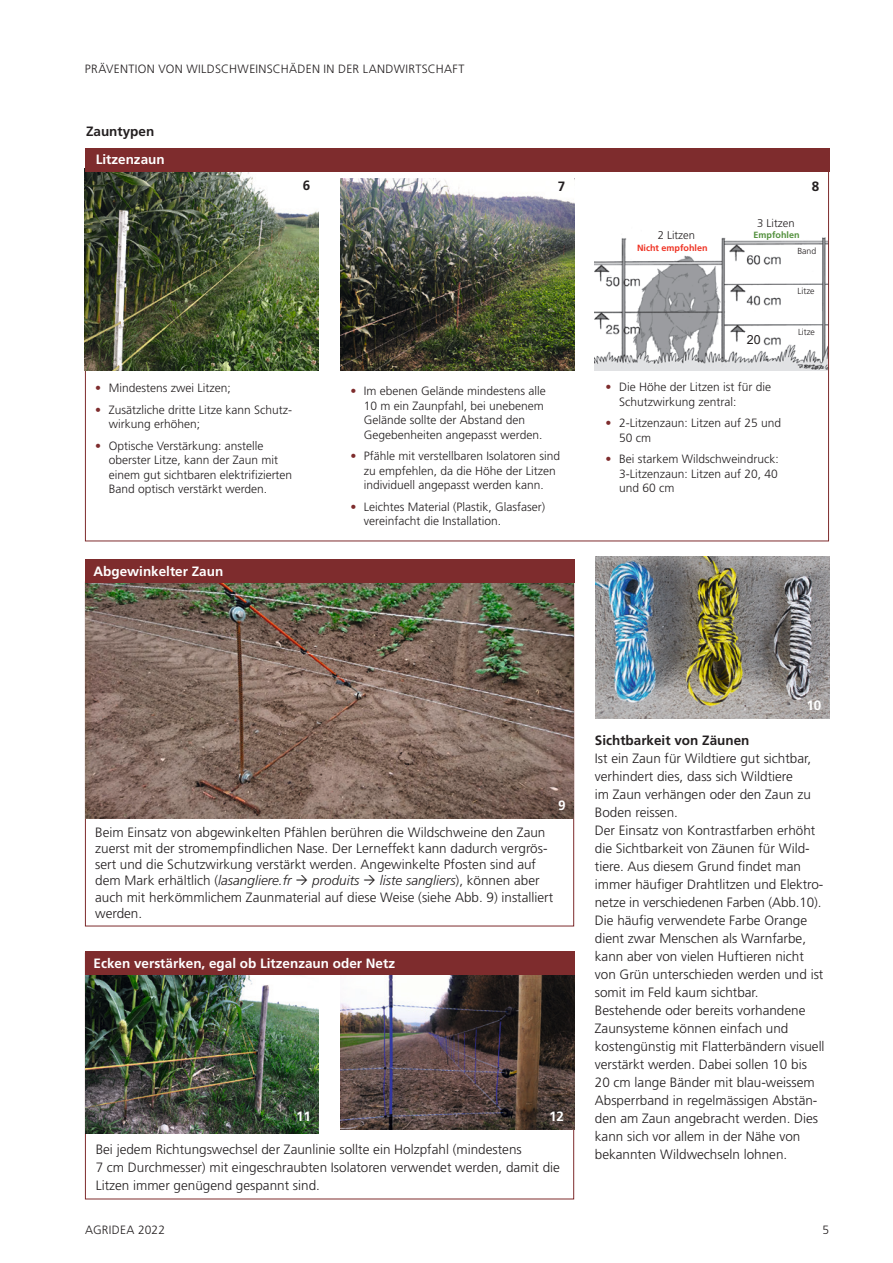
<style>
.page{position:relative;width:893px;height:1263px;background:#fff}
.page>*{position:absolute;margin:0;border:0;box-sizing:border-box;transform-origin:0 0}
.Lauftext_9-12_Pt{font:300 13.5px/18px "Frutiger LT Pro";color:#231f20}
._01_Tabellenkopf{font:700 13.5px "Frutiger LT Pro";color:#fff}
.Überschrift_3_bold_9{font:700 13.5px "Frutiger LT Pro";color:#231f20}
.Überschrift_3_bold_9-2{font:700 13.5px "Frutiger LT Pro";color:#fff}
.Überschrift_2_bold_1{font:700 13.5px "Frutiger LT Pro";color:#231f20}
.Lauftext_9-12_Pt-2{font:italic 300 13.5px "Frutiger LT Pro";color:#231f20}
.Ziffer_in_rotem_Krei{font:700 13.5px "Frutiger LT Pro";color:#fff}
.Ziffer_in_rotem_Krei-2{font:700 13.5px "Frutiger LT Pro";color:#231f20}
.t1{font:12.45px "Arial";color:#231f20}
.t2{font:300 12px/14.4px "Frutiger LT Pro";color:#231f20}
.t3{font:300 12px "Frutiger LT Pro";letter-spacing:.03em;color:#231f20}
.t4{font:300 11.25px "Frutiger LT Pro";color:#231f20}
.Ziffer_in_rotem_Krei-3{font:700 9px "Frutiger LT Pro";color:#ef3122}
.Ziffer_in_rotem_Krei-4{font:700 9px "Frutiger LT Pro";color:#518f3b}
.t5{font:300 8.7px "Frutiger LT Pro";color:#231f20}
.s1{color:#7e2c2d}
.s2{font-style:italic}
</style>
<div class="page">
<svg style="left:85px;top:172px;width:744px;height:370px"></svg>
<img style="left:340px;top:975px;width:234px;height:155px">
<svg style="left:85px;top:819px;width:489px;height:108px"></svg>
<img style="left:85px;top:583px;width:489px;height:236px">
<img style="left:85px;top:172px;width:234px;height:198px">
<div style="left:85px;top:149px;width:744px;height:23px;background:#7e2c2d"></div>
<img style="left:340px;top:178px;width:234px;height:192px">
<img style="left:595px;top:556px;width:234px;height:162px">
<div style="left:85px;top:559px;width:489px;height:24px;background:#7e2c2d"></div>
<img style="left:85px;top:975px;width:234px;height:158px">
<div style="left:85px;top:951px;width:489px;height:24px;background:#7e2c2d"></div>
<svg style="left:297px;top:875px;width:10px;height:10px"></svg>
<svg style="left:364px;top:875px;width:11px;height:10px"></svg>
<p class="t3" style="left:85px;top:62px;width:381px">PRÄVENTION VON WILDSCHWEINSCHÄDEN IN DER LANDWIRTSCHAFT</p>
<p class="Überschrift_2_bold_1" style="left:86px;top:123px;width:70px">Zauntypen</p>
<p class="Überschrift_3_bold_9-2" style="left:96px;top:152px;width:71px">Litzenzaun</p>
<p class="Ziffer_in_rotem_Krei-2" style="left:303px;top:177px;width:9px">6</p>
<p class="Ziffer_in_rotem_Krei-2" style="left:558px;top:179px;width:9px">7</p>
<p class="Ziffer_in_rotem_Krei-2" style="left:812px;top:179px;width:9px">8</p>
<p class="t4" style="left:658px;top:229px;width:39px">2 Litzen</p>
<p class="Ziffer_in_rotem_Krei-3" style="left:637px;top:243px;width:72px">Nicht empfohlen</p>
<p class="t4" style="left:757px;top:216px;width:39px">3 Litzen</p>
<p class="Ziffer_in_rotem_Krei-4" style="left:753px;top:230px;width:48px">Empfohlen</p>
<p class="t1" style="left:747px;top:331px;width:15px">20</p>
<p class="t5" style="left:797px;top:246px;width:20px">Band</p>
<p class="t5" style="left:798px;top:286px;width:18px">Litze</p>
<p class="t5" style="left:798px;top:327px;width:18px">Litze</p>
<p class="t2" style="left:95px;top:381px;width:137px"><span class="s1">•</span> Mindestens zwei Litzen;</p>
<p class="t2" style="left:109px;top:402px;width:185px;text-indent:-14px"><span class="s1">•</span> Zusätzliche dritte Litze kann Schutz&shy;wirkung erhöhen;</p>
<p class="t2" style="left:109px;top:438px;width:185px;text-indent:-14px"><span class="s1">•</span> Optische Verstärkung: anstelle oberster Litze, kann der Zaun mit einem gut sichtbaren elektrifizierten Band optisch verstärkt werden.</p>
<p class="t2" style="left:364px;top:384px;width:184px;text-indent:-14px"><span class="s1">•</span> Im ebenen Gelände mindestens alle 10 m ein Zaunpfahl, bei unebenem Gelände sollte der Abstand den Gegebenheiten angepasst werden.</p>
<p class="t2" style="left:364px;top:449px;width:198px;text-indent:-14px"><span class="s1">•</span> Pfähle mit verstellbaren Isolatoren sind zu empfehlen, da die Höhe der Litzen individuell angepasst werden kann.</p>
<p class="t2" style="left:364px;top:499px;width:183px;text-indent:-14px"><span class="s1">•</span> Leichtes Material (Plastik, Glasfaser) vereinfacht die Installation.</p>
<p class="t2" style="left:619px;top:380px;width:154px;text-indent:-14px"><span class="s1">•</span> Die Höhe der Litzen ist für die<br>Schutzwirkung zentral:</p>
<p class="t2" style="left:619px;top:416px;width:164px;text-indent:-14px"><span class="s1">•</span> 2-Litzenzaun: Litzen auf 25 und<br>50 cm</p>
<p class="t2" style="left:619px;top:452px;width:161px;text-align:justify;text-indent:-14px"><span class="s1">•</span> Bei starkem Wildschweindruck:<br>3-Litzenzaun: Litzen auf 20, 40 und 60 cm</p>
<p class="_01_Tabellenkopf" style="left:94px;top:564px;width:131px">Abgewinkelter Zaun</p>
<p class="Ziffer_in_rotem_Krei" style="left:806px;top:697px;width:17px">10</p>
<p class="Ziffer_in_rotem_Krei" style="left:558px;top:797px;width:9px">9</p>
<p class="Lauftext_9-12_Pt" style="left:95px;top:824px;width:454px;line-height:16.2px">Beim Einsatz von abgewinkelten Pfählen berühren die Wildschweine den Zaun zuerst mit der stromempfindlichen Nase. Der Lerneffekt kann dadurch vergrös&shy;sert und die Schutzwirkung verstärkt werden. Angewinkelte Pfosten sind auf dem Mark erhältlich (<span class="s2">lasangliere.fr</span></p>
<p class="Lauftext_9-12_Pt" style="left:95px;top:873px;width:460px;line-height:16.2px;text-indent:285px"><span class="s2">liste sangliers</span>), können aber auch mit herkömmlichem Zaunmaterial auf diese Weise (siehe Abb. 9) installiert werden.</p>
<p class="Lauftext_9-12_Pt-2" style="left:312px;top:873px;width:49px">produits</p>
<p class="_01_Tabellenkopf" style="left:94px;top:955px;width:303px">Ecken verstärken, egal ob Litzenzaun oder Netz</p>
<p class="Ziffer_in_rotem_Krei" style="left:296px;top:1108px;width:17px">11</p>
<p class="Ziffer_in_rotem_Krei" style="left:549px;top:1108px;width:17px">12</p>
<p class="Lauftext_9-12_Pt" style="left:96px;top:1140px;width:466px">Bei jedem Richtungswechsel der Zaunlinie sollte ein Holzpfahl (mindestens<br>7 cm Durchmesser) mit eingeschraubten Isolatoren verwendet werden, damit die<br>Litzen immer genügend gespannt sind.</p>
<p class="Überschrift_3_bold_9" style="left:595px;top:732px;width:156px">Sichtbarkeit von Zäunen</p>
<p class="Lauftext_9-12_Pt" style="left:595px;top:749px;width:218px">Ist ein Zaun für Wildtiere gut sichtbar, verhindert dies, dass sich Wildtiere<br>im Zaun verhängen oder den Zaun zu<br>Boden reissen.</p>
<p class="Lauftext_9-12_Pt" style="left:595px;top:821px;width:230px">Der Einsatz von Kontrastfarben erhöht die Sichtbarkeit von Zäunen für Wild&shy;tiere. Aus diesem Grund findet man immer häufiger Drahtlitzen und Elektro&shy;netze in verschiedenen Farben (Abb.10).<br>Die häufig verwendete Farbe Orange dient zwar Menschen als Warnfarbe, kann aber von vielen Huftieren nicht von Grün unterschieden werden und ist somit im Feld kaum sichtbar.</p>
<p class="Lauftext_9-12_Pt" style="left:595px;top:1001px;width:231px">Bestehende oder bereits vorhandene Zaunsysteme können einfach und kostengünstig mit Flatterbändern visuell verstärkt werden. Dabei sollen 10 bis 20 cm lange Bänder mit blau-weissem Absperrband in regelmässigen Abstän&shy;den am Zaun angebracht werden. Dies kann sich vor allem in der Nähe von bekannten Wildwechseln lohnen.</p>
<p class="t2" style="left:85px;top:1222px;width:82px">AGRIDEA 2022</p>
<p class="t2" style="left:822px;top:1222px;width:8px">5</p>
</div>
